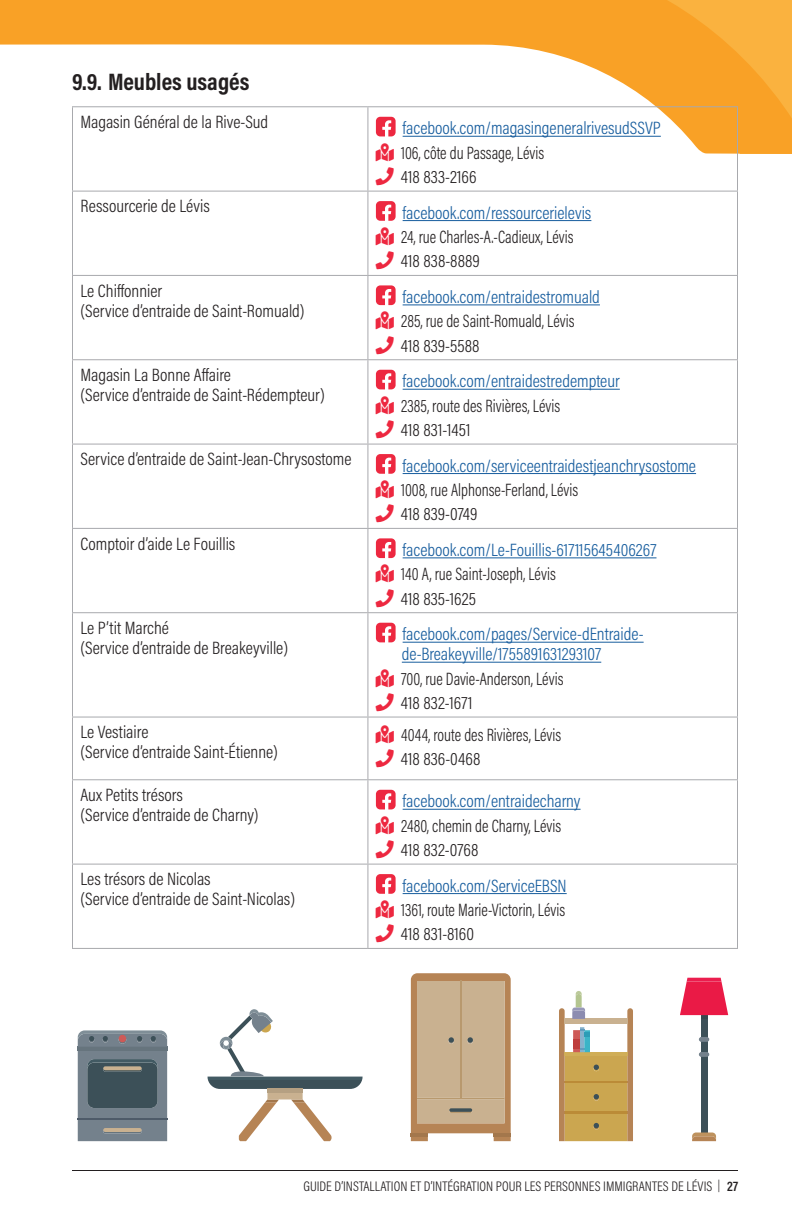
<style>
.page{position:relative;width:792px;height:1224px;background:#fff}
.page>*{position:absolute;margin:0;border:0;box-sizing:border-box;transform-origin:0 0}
.t1{font:700 24px "Acumin Pro Cond";color:#231f20}
.t2{font:300 18px/20px "Acumin Pro Cond";color:#231f20}
.t3{font:300 18px/24.4px "Acumin Pro Cond";color:#231f20;scale:.9 1}
.t4{font:300 18px/20px "Acumin Pro Cond";color:#175d9e}
.t5{font:300 14px "Acumin Pro Cond";color:#231f20}
.s1{font-size:12px}
.s2{font-weight:600}
</style>
<div class="page">
<hr style="left:72px;top:1170px;width:666px;height:1px;background:#231f20">
<hr style="left:72px;top:107px;width:1px;height:84px;background:#a8a9ad">
<hr style="left:367px;top:107px;width:1px;height:84px;background:#a8a9ad">
<hr style="left:737px;top:107px;width:1px;height:84px;background:#a8a9ad">
<hr style="left:72px;top:191px;width:296px;height:1px;background:#a8a9ad">
<hr style="left:72px;top:192px;width:1px;height:83px;background:#a8a9ad">
<hr style="left:368px;top:191px;width:370px;height:1px;background:#a8a9ad">
<hr style="left:367px;top:192px;width:1px;height:83px;background:#a8a9ad">
<hr style="left:737px;top:192px;width:1px;height:83px;background:#a8a9ad">
<hr style="left:72px;top:275px;width:296px;height:1px;background:#a8a9ad">
<hr style="left:72px;top:276px;width:1px;height:83px;background:#a8a9ad">
<hr style="left:368px;top:275px;width:370px;height:1px;background:#a8a9ad">
<hr style="left:367px;top:276px;width:1px;height:83px;background:#a8a9ad">
<hr style="left:737px;top:276px;width:1px;height:83px;background:#a8a9ad">
<hr style="left:72px;top:359px;width:296px;height:1px;background:#a8a9ad">
<hr style="left:72px;top:360px;width:1px;height:84px;background:#a8a9ad">
<hr style="left:368px;top:359px;width:370px;height:1px;background:#a8a9ad">
<hr style="left:367px;top:360px;width:1px;height:84px;background:#a8a9ad">
<hr style="left:737px;top:360px;width:1px;height:84px;background:#a8a9ad">
<hr style="left:72px;top:444px;width:296px;height:1px;background:#a8a9ad">
<hr style="left:72px;top:445px;width:1px;height:83px;background:#a8a9ad">
<hr style="left:368px;top:444px;width:370px;height:1px;background:#a8a9ad">
<hr style="left:367px;top:445px;width:1px;height:83px;background:#a8a9ad">
<hr style="left:737px;top:445px;width:1px;height:83px;background:#a8a9ad">
<hr style="left:72px;top:528px;width:296px;height:1px;background:#a8a9ad">
<hr style="left:72px;top:529px;width:1px;height:83px;background:#a8a9ad">
<hr style="left:368px;top:528px;width:370px;height:1px;background:#a8a9ad">
<hr style="left:367px;top:529px;width:1px;height:83px;background:#a8a9ad">
<hr style="left:737px;top:529px;width:1px;height:83px;background:#a8a9ad">
<hr style="left:72px;top:612px;width:296px;height:1px;background:#a8a9ad">
<hr style="left:72px;top:613px;width:1px;height:104px;background:#a8a9ad">
<hr style="left:368px;top:612px;width:370px;height:1px;background:#a8a9ad">
<hr style="left:367px;top:613px;width:1px;height:104px;background:#a8a9ad">
<hr style="left:737px;top:613px;width:1px;height:104px;background:#a8a9ad">
<hr style="left:72px;top:717px;width:296px;height:1px;background:#a8a9ad">
<hr style="left:72px;top:718px;width:1px;height:61px;background:#a8a9ad">
<hr style="left:368px;top:717px;width:370px;height:1px;background:#a8a9ad">
<hr style="left:367px;top:718px;width:1px;height:61px;background:#a8a9ad">
<hr style="left:737px;top:718px;width:1px;height:61px;background:#a8a9ad">
<hr style="left:72px;top:779px;width:296px;height:1px;background:#a8a9ad">
<hr style="left:72px;top:780px;width:1px;height:84px;background:#a8a9ad">
<hr style="left:368px;top:779px;width:370px;height:1px;background:#a8a9ad">
<hr style="left:367px;top:780px;width:1px;height:84px;background:#a8a9ad">
<hr style="left:737px;top:780px;width:1px;height:84px;background:#a8a9ad">
<hr style="left:72px;top:864px;width:296px;height:1px;background:#a8a9ad">
<hr style="left:72px;top:865px;width:1px;height:83px;background:#a8a9ad">
<hr style="left:368px;top:864px;width:370px;height:1px;background:#a8a9ad">
<hr style="left:367px;top:865px;width:1px;height:83px;background:#a8a9ad">
<hr style="left:737px;top:865px;width:1px;height:83px;background:#a8a9ad">
<hr style="left:72px;top:948px;width:296px;height:1px;background:#a8a9ad">
<hr style="left:368px;top:948px;width:370px;height:1px;background:#a8a9ad">
<hr style="left:403px;top:220px;width:188px;height:1px;background:#175d9e">
<svg style="left:376px;top:201px;width:20px;height:20px"></svg>
<hr style="left:403px;top:304px;width:197px;height:1px;background:#175d9e">
<svg style="left:376px;top:285px;width:20px;height:20px"></svg>
<hr style="left:403px;top:389px;width:217px;height:1px;background:#175d9e">
<svg style="left:376px;top:370px;width:20px;height:19px"></svg>
<hr style="left:403px;top:473px;width:293px;height:1px;background:#175d9e">
<svg style="left:376px;top:454px;width:20px;height:20px"></svg>
<hr style="left:403px;top:557px;width:253px;height:1px;background:#175d9e">
<svg style="left:376px;top:538px;width:20px;height:20px"></svg>
<hr style="left:403px;top:642px;width:241px;height:1px;background:#175d9e">
<hr style="left:402px;top:662px;width:199px;height:1px;background:#175d9e">
<svg style="left:376px;top:623px;width:20px;height:19px"></svg>
<hr style="left:403px;top:809px;width:178px;height:1px;background:#175d9e">
<svg style="left:376px;top:790px;width:20px;height:19px"></svg>
<hr style="left:403px;top:893px;width:164px;height:1px;background:#175d9e">
<svg style="left:376px;top:874px;width:20px;height:20px"></svg>
<svg style="left:559px;top:991px;width:74px;height:150px"></svg>
<svg style="left:411px;top:973px;width:100px;height:168px;background:#c5a886"></svg>
<hr style="left:494px;top:1133px;width:17px;height:3px;background:#a3774c">
<svg style="left:78px;top:1030px;width:89px;height:111px;background:#65737b"></svg>
<hr style="left:78px;top:1118px;width:89px;height:2px;background:#4e5b69">
<svg style="left:208px;top:1009px;width:155px;height:132px"></svg>
<div style="left:701px;top:1019px;width:6px;height:114px;background:#3c5058"></div>
<svg style="left:680px;top:978px;width:48px;height:41px"></svg>
<svg style="left:699px;top:1037px;width:10px;height:5px"></svg>
<svg style="left:699px;top:1052px;width:10px;height:5px"></svg>
<svg style="left:692px;top:1133px;width:24px;height:8px"></svg>
<svg style="left:0;top:0;width:792px;height:161px"></svg>
<h1 class="t1" style="left:72px;top:66px;width:179px">9.9. Meubles usagés</h1>
<p class="t2" style="left:80px;top:112px;width:189px">Magasin Général de la Rive-Sud</p>
<p class="t4" style="left:403px;top:118px;width:260px">facebook.com/magasingeneralrivesudSSVP</p>
<p class="t3" style="left:401px;top:140px;width:161px">106, côte du Passage, Lévis<br>418 833-2166</p>
<p class="t2" style="left:81px;top:196px;width:131px">Ressourcerie de Lévis</p>
<p class="t4" style="left:403px;top:202px;width:190px">facebook.com/ressourcerielevis</p>
<p class="t3" style="left:401px;top:224px;width:193px">24, rue Charles-A.-Cadieux, Lévis<br>418 838-8889</p>
<p class="t2" style="left:81px;top:280px;width:226px">Le Chiffonnier<br>(Service d’entraide de Saint-Romuald)</p>
<p class="t4" style="left:403px;top:287px;width:199px">facebook.com/entraidestromuald</p>
<p class="t3" style="left:401px;top:309px;width:194px">285, rue de Saint-Romuald, Lévis<br>418 839-5588</p>
<p class="t2" style="left:81px;top:364px;width:246px">Magasin La Bonne Affaire<br>(Service d’entraide de Saint-Rédempteur)</p>
<p class="t4" style="left:403px;top:371px;width:219px">facebook.com/entraidestredempteur</p>
<p class="t3" style="left:401px;top:393px;width:178px">2385, route des Rivières, Lévis<br>418 831-1451</p>
<p class="t2" style="left:81px;top:449px;width:273px">Service d’entraide de Saint-Jean-Chrysostome</p>
<p class="t4" style="left:403px;top:455px;width:295px">facebook.com/serviceentraidestjeanchrysostome</p>
<p class="t3" style="left:401px;top:477px;width:199px">1008, rue Alphonse-Ferland, Lévis<br>418 839-0749</p>
<p class="t2" style="left:81px;top:533px;width:156px">Comptoir d’aide Le Fouillis</p>
<p class="t4" style="left:403px;top:540px;width:255px">facebook.com/Le-Fouillis-617115645406267</p>
<p class="t3" style="left:401px;top:562px;width:174px">140 A, rue Saint-Joseph, Lévis<br>418 835-1625</p>
<p class="t2" style="left:81px;top:617px;width:209px">Le P’tit Marché<br>(Service d’entraide de Breakeyville)</p>
<p class="t4" style="left:402px;top:624px;width:243px">facebook.com/pages/Service-dEntraide&shy;de-Breakeyville/1755891631293107</p>
<p class="t3" style="left:401px;top:666px;width:182px">700, rue Davie-Anderson, Lévis<br>418 832-1671</p>
<p class="t2" style="left:81px;top:722px;width:199px">Le Vestiaire<br>(Service d’entraide Saint-Étienne)</p>
<p class="t3" style="left:401px;top:722px;width:180px">4044, route des Rivières, Lévis<br>418 836-0468</p>
<p class="t2" style="left:81px;top:785px;width:180px">Aux Petits trésors<br>(Service d’entraide de Charny)</p>
<p class="t4" style="left:403px;top:791px;width:179px">facebook.com/entraidecharny</p>
<p class="t3" style="left:401px;top:813px;width:180px">2480, chemin de Charny, Lévis<br>418 832-0768</p>
<p class="t2" style="left:81px;top:869px;width:216px">Les trésors de Nicolas<br>(Service d’entraide de Saint-Nicolas)</p>
<p class="t4" style="left:403px;top:875px;width:166px">facebook.com/ServiceEBSN</p>
<p class="t3" style="left:401px;top:897px;width:184px">1361, route Marie-Victorin, Lévis<br>418 831-8160</p>
<p class="t5" style="left:303px;top:1177px;width:436px">GUIDE D’INSTALLATION ET D’INTÉGRATION POUR LES PERSONNES IMMIGRANTES DE LÉVIS <span class="s1">|</span> <span class="s2">27</span></p>
</div>
